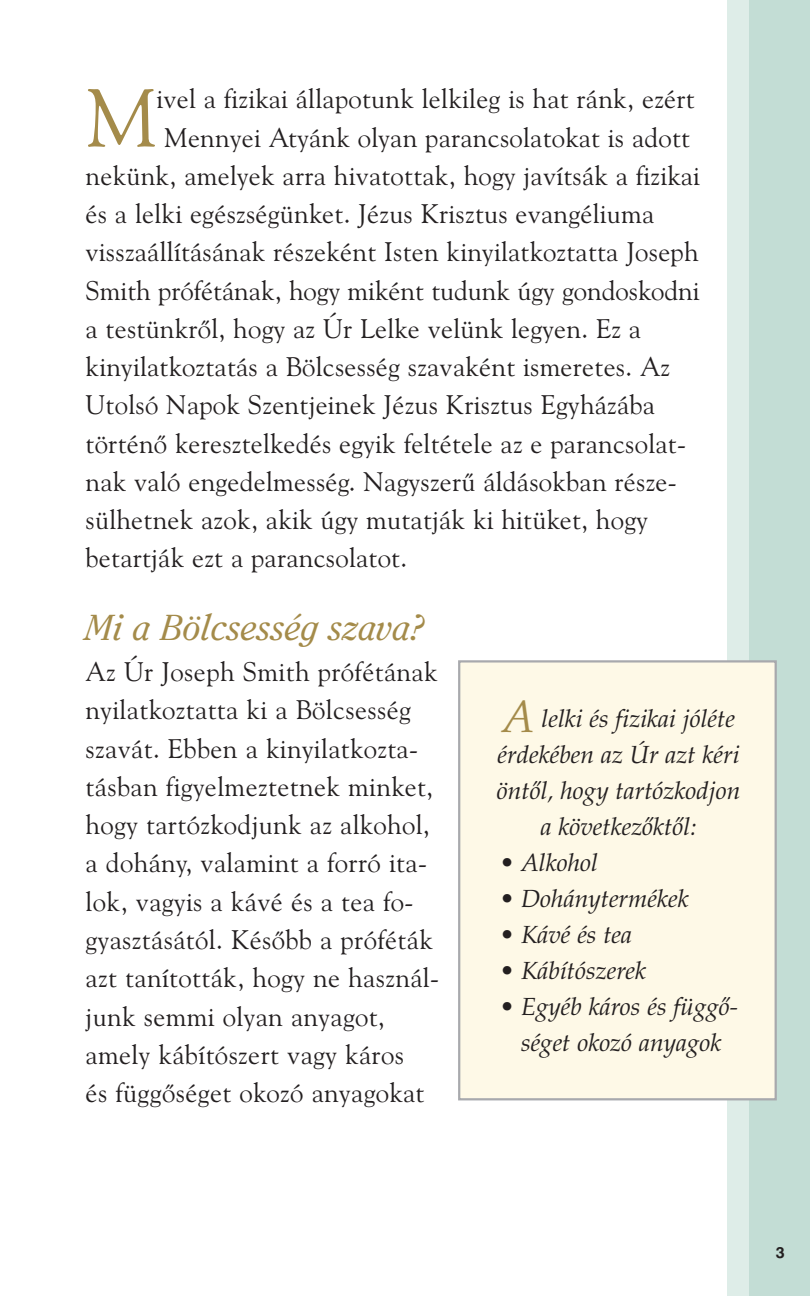
<style>
.page{position:relative;width:810px;height:1296px;background:#fff}
.page>*{position:absolute;margin:0;border:0;box-sizing:border-box;transform-origin:0 0}
.t1{font:82.35px "Goudy CE Roman";color:#a48b4a}
.t2{font:36px "Clear CE Italic";color:#a48b4a}
.t3{font:27px/38.2px "Goudy CE Roman";letter-spacing:.01em;color:#231f20}
.t4{font:24.75px/36px "Palatino CE Italic";color:#231f20;text-align:center}
.t5{font:15.75px "Swiss CE Bold";color:#231f20}
.s1{font-size:45px;color:#a48b4a}
</style>
<div class="page">
<svg style="left:458px;top:0;width:352px;height:1296px"></svg>
<h1 class="t1" style="left:86px;top:84px;width:74px">M</h1>
<p class="t3" style="left:156px;top:81px;width:540px">ivel a fizikai állapotunk lelkileg is hat ránk, ezért</p>
<p class="t3" style="left:164px;top:120px;width:528px">Mennyei Atyánk olyan parancsolatokat is adott</p>
<p class="t3" style="left:86px;top:158px;width:616px">nekünk, amelyek arra hivatottak, hogy javítsák a fizikai</p>
<p class="t3" style="left:86px;top:196px;width:570px">és a lelki egészségünket. Jézus Krisztus evangéliuma</p>
<p class="t3" style="left:86px;top:234px;width:615px">visszaállításának részeként Isten kinyilatkoztatta Joseph</p>
<p class="t3" style="left:86px;top:273px;width:615px">Smith prófétának, hogy miként tudunk úgy gondoskodni</p>
<p class="t3" style="left:86px;top:311px;width:557px">a testünkrŒl, hogy az Úr Lelke velünk legyen. Ez a</p>
<p class="t3" style="left:86px;top:349px;width:586px">kinyilatkoztatás a Bölcsesség szavaként ismeretes. Az</p>
<p class="t3" style="left:86px;top:387px;width:571px">Utolsó Napok Szentjeinek Jézus Krisztus Egyházába</p>
<p class="t3" style="left:86px;top:426px;width:602px">történŒ keresztelkedés egyik feltétele az e parancsolat-</p>
<p class="t3" style="left:86px;top:464px;width:593px">nak való engedelmesség. Nagyszerı áldásokban része-</p>
<p class="t3" style="left:86px;top:502px;width:564px">sülhetnek azok, akik úgy mutatják ki hitüket, hogy</p>
<p class="t3" style="left:86px;top:540px;width:323px">betartják ezt a parancsolatot.</p>
<h2 class="t2" style="left:86px;top:612px;width:341px">Mi a Bölcsesség szava?</h2>
<p class="t3" style="left:86px;top:654px;width:355px">Az Úr Joseph Smith prófétának nyilatkoztatta ki a Bölcsesség szavát. Ebben a kinyilatkozta&shy;tásban figyelmeztetnek minket, hogy tartózkodjunk az alkohol, a dohány, valamint a forró ita&shy;lok, vagyis a kávé és a tea fo&shy;gyasztásától. KésŒbb a próféták azt tanították, hogy ne használ&shy;junk semmi olyan anyagot, amely kábítószert vagy káros<br>és függŒséget okozó anyagokat</p>
<p class="t4" style="left:497px;top:704px;width:245px"><span class="s1">A</span> lelki és fizikai jóléte érdekében az Úr azt kéri öntŒl, hogy tartózkodjon a következŒktŒl:</p>
<p class="t4" style="left:501px;top:848px;width:99px">• Alkohol</p>
<p class="t4" style="left:501px;top:884px;width:189px">• Dohánytermékek</p>
<p class="t4" style="left:501px;top:920px;width:133px">• Kávé és tea</p>
<p class="t4" style="left:501px;top:956px;width:147px">• Kábítószerek</p>
<p class="t4" style="left:501px;top:992px;width:239px">• Egyéb káros és függŒ&shy;séget okozó anyagok</p>
<p class="t5" style="left:776px;top:1246px;width:10px">3</p>
</div>
